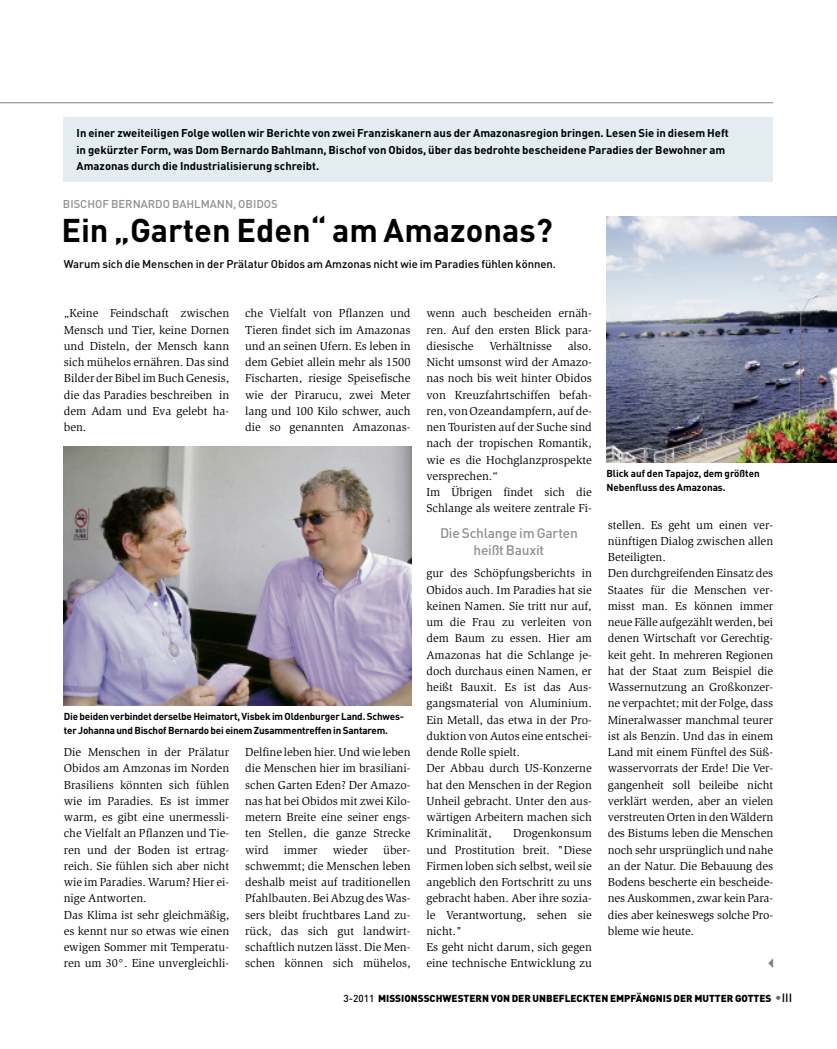
<style>
.page{position:relative;width:837px;height:1049px;background:#fff}
.page>*{position:absolute;margin:0;border:0;box-sizing:border-box;transform-origin:0 0}
.t1{font:700 32.5px "DIN Pro";color:#000}
.t2{font:500 13.75px/16.2px "DIN Pro";letter-spacing:-.015em;color:#909090;text-align:center}
.t3{font:11.88px/16.2px "Slimbach Std";color:#000;text-align:justify}
.t4{font:700 11.25px/16.2px "DIN Pro";color:#000}
.t5{font:500 11.25px "DIN Pro";color:#000}
.t6{font:500 11.25px "DIN Pro";color:#909090}
.t7{font:700 10px/13.8px "DIN Pro";letter-spacing:-.015em;color:#000}
.t8{font:900 10px "DIN Pro";color:#000}
.s1{font-weight:500}
.s2{font-weight:500;font-size:12.5px;color:#666}
.s3{font-weight:500;font-size:11.88px}
</style>
<div class="page">
<div style="left:64px;top:117px;width:708px;height:64px;background:#e3edf1"></div>
<hr style="left:0;top:102px;width:772px;height:1px;background:#808080">
<img style="left:606px;top:216px;width:230px;height:246px">
<img style="left:64px;top:446px;width:347px;height:259px">
<p class="t4" style="left:76px;top:125px;width:653px">In einer zweiteiligen Folge wollen wir Berichte von zwei Franziskanern aus der Amazonasregion bringen. Lesen Sie in diesem Heft in gekürzter Form, was Dom Bernardo Bahlmann, Bischof von Obidos, über das bedrohte bescheidene Paradies der Bewohner am<br>Amazonas durch die Industrialisierung schreibt.</p>
<p class="t6" style="left:63px;top:197px;width:216px">BISCHOF BERNARDO BAHLMANN, OBIDOS</p>
<h1 class="t1" style="left:61px;top:211px;width:492px">Ein „Garten Eden“ am Amazonas?</h1>
<p class="t5" style="left:64px;top:257px;width:493px">Warum sich die Menschen in der Prälatur Obidos am Amzonas nicht wie im Paradies fühlen können.</p>
<p class="t3" style="left:64px;top:306px;width:167px">„Keine Feindschaft zwischen Mensch und Tier, keine Dornen und Disteln, der Mensch kann sich mühelos ernähren. Das sind Bilder derBibel im BuchGenesis, die das Paradies beschreiben in dem Adam und Eva gelebt ha&shy;ben.</p>
<p class="t3" style="left:245px;top:306px;width:167px">che Vielfalt von Pflanzen und Tieren findet sich im Amazonas und an seinen Ufern. Es leben in dem Gebiet allein mehr als 1500<br>Fischarten, riesige Speisefische wie der Pirarucu, zwei Meter lang und 100 Kilo schwer, auch die so genannten Amazonas-</p>
<p class="t7" style="left:64px;top:709px;width:341px">Die beiden verbindet derselbe Heimatort, Visbek im Oldenburger Land. Schwes&shy;ter Johanna und Bischof Bernardo bei einem Zusammentreffen in Santarem.</p>
<p class="t3" style="left:64px;top:745px;width:167px;text-align:left">Die Menschen in der Prälatur<br>Obidos am Amzonas im Norden<br>Brasiliens könnten sich fühlen wie im Paradies. Es ist immer warm, es gibt eine unermessli&shy;che Vielfalt an Pflanzen und Tie&shy;ren und der Boden ist ertrag&shy;reich. Sie fühlen sich aber nicht wie im Paradies. Warum? Hier ei&shy;nige Antworten.<br>Das Klima ist sehr gleichmäßig, es kennt nur so etwas wie einen ewigen Sommer mit Temperatu&shy;ren um 30°. Eine unvergleichli-</p>
<p class="t3" style="left:245px;top:745px;width:167px">Delfine leben hier. Und wie leben die Menschen hier im brasiliani&shy;schen Garten Eden? Der Amazo&shy;nas hat bei Obidos mit zwei Kilo&shy;metern Breite eine seiner engs&shy;ten Stellen, die ganze Strecke wird</p>
<p class="t3" style="left:245px;top:842px;width:167px;text-indent:138px">über&shy;schwemmt; die Menschen leben deshalb meist auf traditionellen Pfahlbauten.BeiAbzug desWas&shy;sers bleibt fruchtbares Land zu&shy;rück, das sich gut landwirt&shy;schaftlich nutzen lässt. Die Men&shy;schen können sich mühelos,</p>
<p class="t3" style="left:284px;top:842px;width:35px">immer</p>
<p class="t3" style="left:333px;top:842px;width:37px">wieder</p>
<p class="t3" style="left:426px;top:306px;width:167px">wenn auch bescheiden ernäh&shy;ren. Auf den ersten Blick para&shy;diesische</p>
<p class="t3" style="left:426px;top:339px;width:167px;text-align:left;text-indent:141px">also.<br>Nicht umsonst wird der Amazo&shy;nas noch bis weit hinter Obidos von Kreuzfahrtschiffen befah&shy;ren, von Ozeandampfern, auf de&shy;nen Touristen auf der Suche sind nach der tropischen Romantik, wie es die Hochglanzprospekte versprechen.“<br>Im Übrigen findet sich die<br>Schlange als weitere zentrale Fi-</p>
<p class="t3" style="left:489px;top:339px;width:64px">Verhältnisse</p>
<p class="t2" style="left:440px;top:525px;width:139px">Die Schlange im Garten heißt Bauxit</p>
<p class="t3" style="left:426px;top:566px;width:167px;text-align:left">gur des Schöpfungsberichts in<br>Obidos auch. Im Paradies hat sie keinen Namen. Sie tritt nur auf, um die Frau zu verleiten von dem Baum zu essen. Hier am<br>Amazonas hat die Schlange je&shy;doch durchaus einen Namen, er heißt Bauxit. Es ist das Aus&shy;gangsmaterial von Aluminium.<br>Ein Metall, das etwa in der Pro&shy;duktion von Autos eine entschei&shy;dende Rolle spielt.<br>Der Abbau durch US-Konzerne hat den Menschen in der Region<br>Unheil gebracht. Unter den aus&shy;wärtigen Arbeitern machen sich<br>Kriminalität,</p>
<p class="t3" style="left:426px;top:826px;width:167px;text-align:left;text-indent:87px">Drogenkonsum und Prostitution breit. "Diese<br>Firmen loben sich selbst, weil sie angeblich den Fortschritt zu uns gebracht haben. Aber ihre sozia&shy;le Verantwortung, sehen sie nicht."<br>Es geht nicht darum, sich gegen eine technische Entwicklung zu</p>
<p class="t7" style="left:606px;top:466px;width:155px">Blick auf den Tapajoz, dem größten<br>Nebenfluss des Amazonas.</p>
<p class="t3" style="left:607px;top:517px;width:167px;text-align:left">stellen. Es geht um einen ver&shy;nünftigen Dialog zwischen allen<br>Beteiligten.<br>Den durchgreifenden Einsatz des<br>Staates für die Menschen ver&shy;misst man. Es können immer neue Fälle aufgezähltwerden, bei denen Wirtschaft vor Gerechtig&shy;keit geht. In mehreren Regionen hat der Staat zum Beispiel die<br>Wassernutzung an Großkonzer&shy;ne verpachtet; mit der Folge, dass<br>Mineralwasser manchmal teurer ist als Benzin. Und das in einem<br>Land mit einem Fünftel des Süß&shy;wasservorrats der Erde! Die Ver&shy;gangenheit soll beileibe nicht verklärt werden, aber an vielen verstreuten Orten in denWäldern des Bistums leben die Menschen noch sehr ursprünglich und nahe an der Natur. Die Bebauung des<br>Bodens bescherte ein bescheide&shy;nes Auskommen, zwar kein Para&shy;dies aber keineswegs solche Pro&shy;bleme wie heute.</p>
<p class="t8" style="left:343px;top:992px;width:450px"><span class="s1">3-2011</span> MISSIONSSCHWESTERN VON DER UNBEFLECKTEN EMPFÄNGNIS DER MUTTER GOTTES <span class="s2">•</span><span class="s3">III</span></p>
</div>
